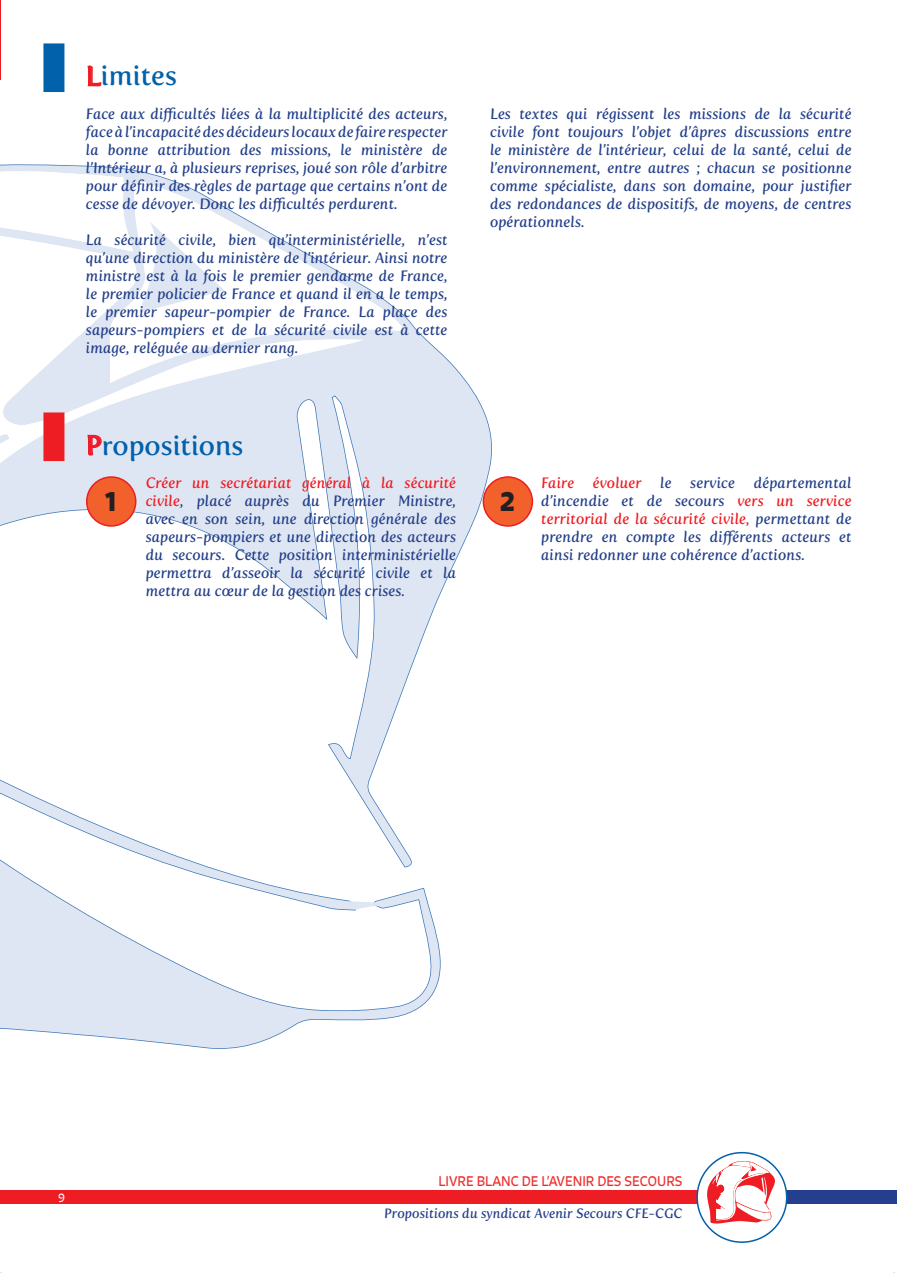
<style>
.page{position:relative;width:897px;height:1273px;background:#fff}
.page>*{position:absolute;margin:0;border:0;box-sizing:border-box;transform-origin:0 0}
.t1{font:27px "Fertigo Pro";color:#0161aa}
.t2{font:700 27px "Signo";color:#231f20}
.t3{font:italic 15px/18px "Fertigo Pro";color:#24408a;text-align:justify}
.t4{font:italic 13.5px "Fertigo Pro";color:#24408a}
.t5{font:13.5px "Signo";color:#ee2d2d}
.t6{font:12px "Signo";color:#fff}
.s1{color:#ee1d23}
.s2{color:#ee1b2c}
</style>
<div class="page">
<svg style="left:0;top:169px;width:497px;height:880px"></svg>
<svg style="left:0;top:252px;width:363px;height:765px"></svg>
<svg style="left:109px;top:180px;width:293px;height:203px"></svg>
<svg style="left:0;top:164px;width:133px;height:88px"></svg>
<svg style="left:139px;top:222px;width:85px;height:91px"></svg>
<svg style="left:0;top:1191px;width:1px;height:13px"></svg>
<div style="left:776px;top:1191px;width:121px;height:13px;background:#253f8e"></div>
<div style="left:1px;top:1191px;width:704px;height:13px;background:#ee1d23"></div>
<div style="left:697px;top:1153px;width:89px;height:89px;background:#fff;border-radius:50%"></div>
<div style="left:696px;top:1152px;width:91px;height:91px;border:2px solid #0161aa;border-radius:50%"></div>
<svg style="left:706px;top:1161px;width:69px;height:63px"></svg>
<hr style="left:0;top:0;width:1px;height:80px;background:#ee1d23">
<svg style="left:87px;top:434px;width:15px;height:22px"></svg>
<div style="left:43px;top:412px;width:21px;height:49px;background:#ee1d23"></div>
<div style="left:43px;top:43px;width:21px;height:49px;background:#0161aa"></div>
<div style="left:483px;top:477px;width:49px;height:49px;background:#f2602b;border-radius:50%"></div>
<div style="left:482px;top:476px;width:51px;height:51px;border:2px solid #ee1d23;border-radius:50%"></div>
<div style="left:87px;top:477px;width:49px;height:49px;background:#f2602b;border-radius:50%"></div>
<div style="left:86px;top:476px;width:50px;height:51px;border:2px solid #ee1d23;border-radius:50%"></div>
<svg style="left:87px;top:65px;width:15px;height:22px"></svg>
<h1 class="t1" style="left:86px;top:60px;width:92px"><span class="s1">L</span>imites</h1>
<p class="t3" style="left:86px;top:105px;width:363px">Face aux difficultés liées à la multiplicité des acteurs, face à l’incapacité des décideurs locaux de faire respecter la bonne attribution des missions, le ministère de l’Intérieur a, à plusieurs reprises, joué son rôle d’arbitre pour définir des règles de partage que certains n’ont de cesse de dévoyer. Donc les difficultés perdurent.</p>
<p class="t3" style="left:86px;top:231px;width:363px">La sécurité civile, bien qu’interministérielle, n’est qu’une direction du ministère de l’intérieur. Ainsi notre ministre est à la fois le premier gendarme de France, le premier policier de France et quand il en a le temps, le premier sapeur-pompier de France. La place des sapeurs-pompiers et de la sécurité civile est à cette image, reléguée au dernier rang.</p>
<h1 class="t1" style="left:86px;top:429px;width:159px"><span class="s2">P</span>ropositions</h1>
<p class="t3" style="left:490px;top:105px;width:363px">Les textes qui régissent les missions de la sécurité civile font toujours l’objet d’âpres discussions entre le ministère de l’intérieur, celui de la santé, celui de l’environnement, entre autres ; chacun se positionne comme spécialiste, dans son domaine, pour justifier des redondances de dispositifs, de moyens, de centres opérationnels.</p>
<p class="t3" style="left:146px;top:474px;width:312px"><span class="s1">Créer un secrétariat général à la sécurité civile</span>, placé auprès du Premier Ministre, avec en son sein, une direction générale des sapeurs-pompiers et une direction des acteurs du secours. Cette position interministérielle permettra d’asseoir la sécurité civile et la mettra au cœur de la gestion des crises.</p>
<p class="t3" style="left:541px;top:474px;width:312px"><span class="s1">Faire évoluer</span> le service départemental d’incendie et de secours <span class="s1">vers un service territorial de la sécurité civile,</span> permettant de prendre en compte les différents acteurs et ainsi redonner une cohérence d’actions.</p>
<h1 class="t2" style="left:104px;top:484px;width:15px">1</h1>
<h1 class="t2" style="left:500px;top:484px;width:17px">2</h1>
<p class="t6" style="left:58px;top:1190px;width:8px">9</p>
<p class="t5" style="left:438px;top:1172px;width:246px">LIVRE BLANC DE L’AVENIR DES SECOURS</p>
<p class="t4" style="left:384px;top:1206px;width:300px">Propositions du syndicat Avenir Secours CFE-CGC</p>
</div>
